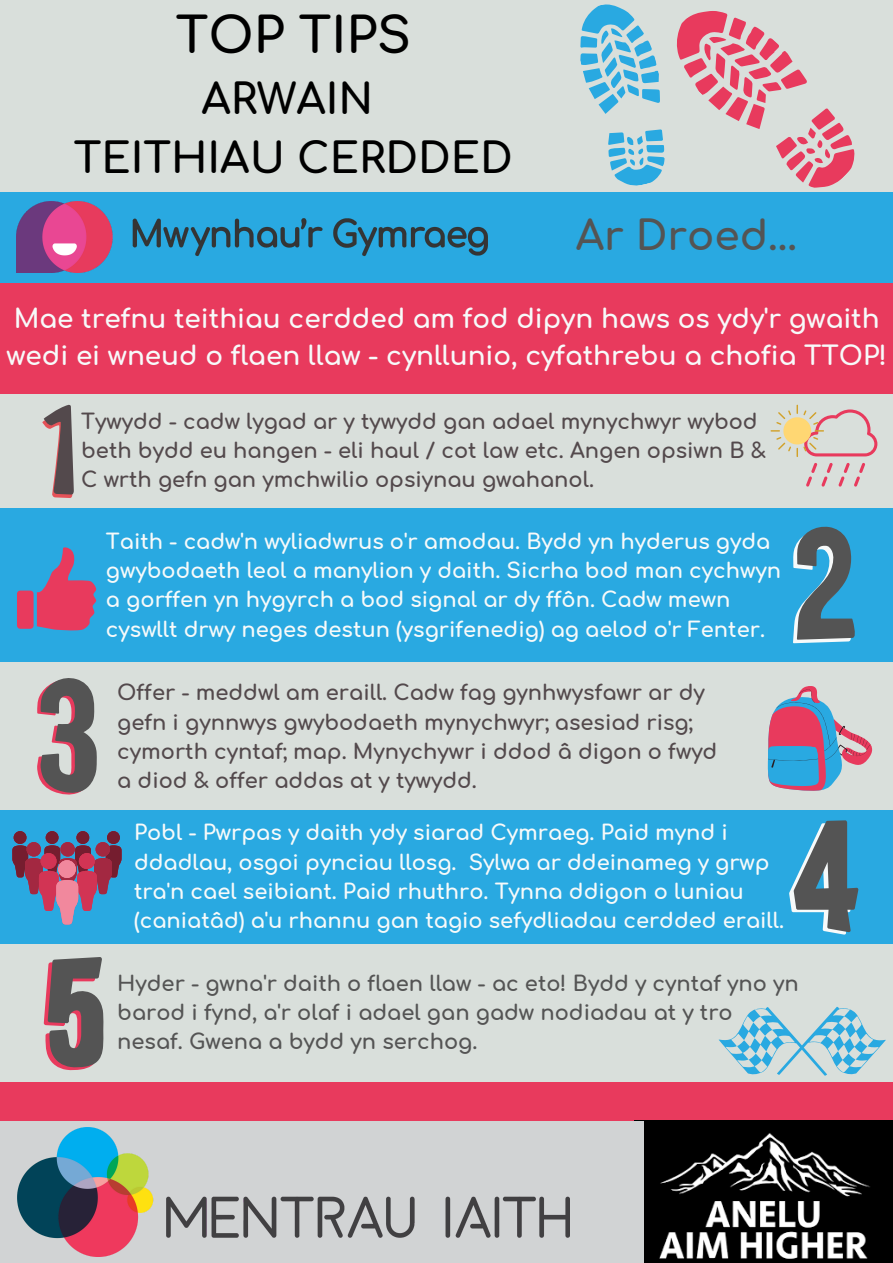
<style>
.page{position:relative;width:893px;height:1263px;background:#fff}
.page>*{position:absolute;margin:0;border:0;box-sizing:border-box;transform-origin:0 0}
.t1{font:700 49.2px "Comfortaa";color:#000}
.t2{font:700 41.78px "Comfortaa";color:#000}
.t3{font:700 40.5px "Comfortaa";color:#545454}
.t4{font:700 26.25px/36.6px "Comfortaa";color:#f7fafa}
.t5{font:700 21px/29.2px "Comfortaa";color:#f7fafa}
.t6{font:700 21px/29.2px "Comfortaa";color:#53494c}
.t7{font:700 21px/29.2px "Comfortaa";color:#545454}
</style>
<div class="page">
<div style="left:0;top:0;width:893px;height:192px;background:#d9dfdb"></div>
<div style="left:0;top:282px;width:893px;height:113px;background:#e83a5d"></div>
<div style="left:0;top:192px;width:893px;height:90px;background:#29a9e1"></div>
<div style="left:0;top:1082px;width:893px;height:40px;background:#e83a5d"></div>
<div style="left:0;top:395px;width:893px;height:113px;background:#d9dfdb"></div>
<div style="left:0;top:508px;width:893px;height:154px;background:#29a9e1"></div>
<div style="left:0;top:662px;width:893px;height:148px;background:#d9dfdb"></div>
<div style="left:0;top:811px;width:893px;height:133px;background:#29a9e1"></div>
<div style="left:0;top:945px;width:893px;height:137px;background:#d9dfdb"></div>
<svg style="left:42px;top:405px;width:32px;height:93px"></svg>
<svg style="left:793px;top:527px;width:62px;height:116px"></svg>
<svg style="left:37px;top:678px;width:60px;height:116px"></svg>
<svg style="left:789px;top:820px;width:69px;height:114px"></svg>
<svg style="left:44px;top:957px;width:59px;height:113px"></svg>
<svg style="left:770px;top:405px;width:107px;height:82px"></svg>
<img style="left:635px;top:1120px;width:258px;height:143px">
<div style="left:0;top:1121px;width:643px;height:142px;background:#d1d3d4"></div>
<img style="left:17px;top:1127px;width:552px;height:129px">
<svg style="left:37px;top:547px;width:59px;height:84px"></svg>
<div style="left:17px;top:590px;width:17px;height:39px;background:#e83a5d;border-radius:3px"></div>
<svg style="left:767px;top:686px;width:106px;height:105px"></svg>
<svg style="left:12px;top:831px;width:110px;height:93px"></svg>
<div style="left:58px;top:860px;width:18px;height:18px;background:#f1889d;border-radius:50%"></div>
<svg style="left:718px;top:1006px;width:168px;height:70px"></svg>
<svg style="left:580px;top:4px;width:275px;height:184px"></svg>
<img style="left:17px;top:202px;width:470px;height:70px">
<p class="t1" style="left:176px;top:9px;width:237px">TOP TIPS</p>
<p class="t2" style="left:201px;top:77px;width:173px">ARWAIN</p>
<p class="t2" style="left:74px;top:136px;width:440px">TEITHIAU CERDDED</p>
<p class="t3" style="left:576px;top:214px;width:223px">Ar Droed...</p>
<p class="t4" style="left:6px;top:301px;width:882px">Mae trefnu teithiau cerdded am fod dipyn haws os ydy'r gwaith wedi ei wneud o flaen llaw - cynllunio, cyfathrebu a chofia TTOP!</p>
<p class="t6" style="left:81px;top:407px;width:686px">Tywydd - cadw lygad ar y tywydd gan adael mynychwyr wybod beth bydd eu hangen - eli haul / cot law etc. Angen opsiwn B &amp;<br>C wrth gefn gan ymchwilio opsiynau gwahanol.</p>
<p class="t5" style="left:106px;top:527px;width:676px">Taith - cadw'n wyliadwrus o'r amodau. Bydd yn hyderus gyda gwybodaeth leol a manylion y daith. Sicrha bod man cychwyn a gorffen yn hygyrch a bod signal ar dy ffôn. Cadw mewn cyswllt drwy neges destun (ysgrifenedig) ag aelod o'r Fenter.</p>
<p class="t6" style="left:117px;top:679px;width:601px">Offer - meddwl am eraill. Cadw fag gynhwysfawr ar dy gefn i gynnwys gwybodaeth mynychwyr; asesiad risg; cymorth cyntaf; map. Mynychywr i ddod â digon o fwyd a diod &amp; offer addas at y tywydd.</p>
<p class="t5" style="left:134px;top:819px;width:652px">Pobl - Pwrpas y daith ydy siarad Cymraeg. Paid mynd i ddadlau, osgoi pynciau llosg. Sylwa ar ddeinameg y grwp tra'n cael seibiant. Paid rhuthro. Tynna ddigon o luniau (caniatâd) a'u rhannu gan tagio sefydliadau cerdded eraill.</p>
<p class="t7" style="left:117px;top:969px;width:683px">Hyder - gwna'r daith o flaen llaw - ac eto! Bydd y cyntaf yno yn barod i fynd, a'r olaf i adael gan gadw nodiadau at y tro nesaf. Gwena a bydd yn serchog.</p>
</div>
